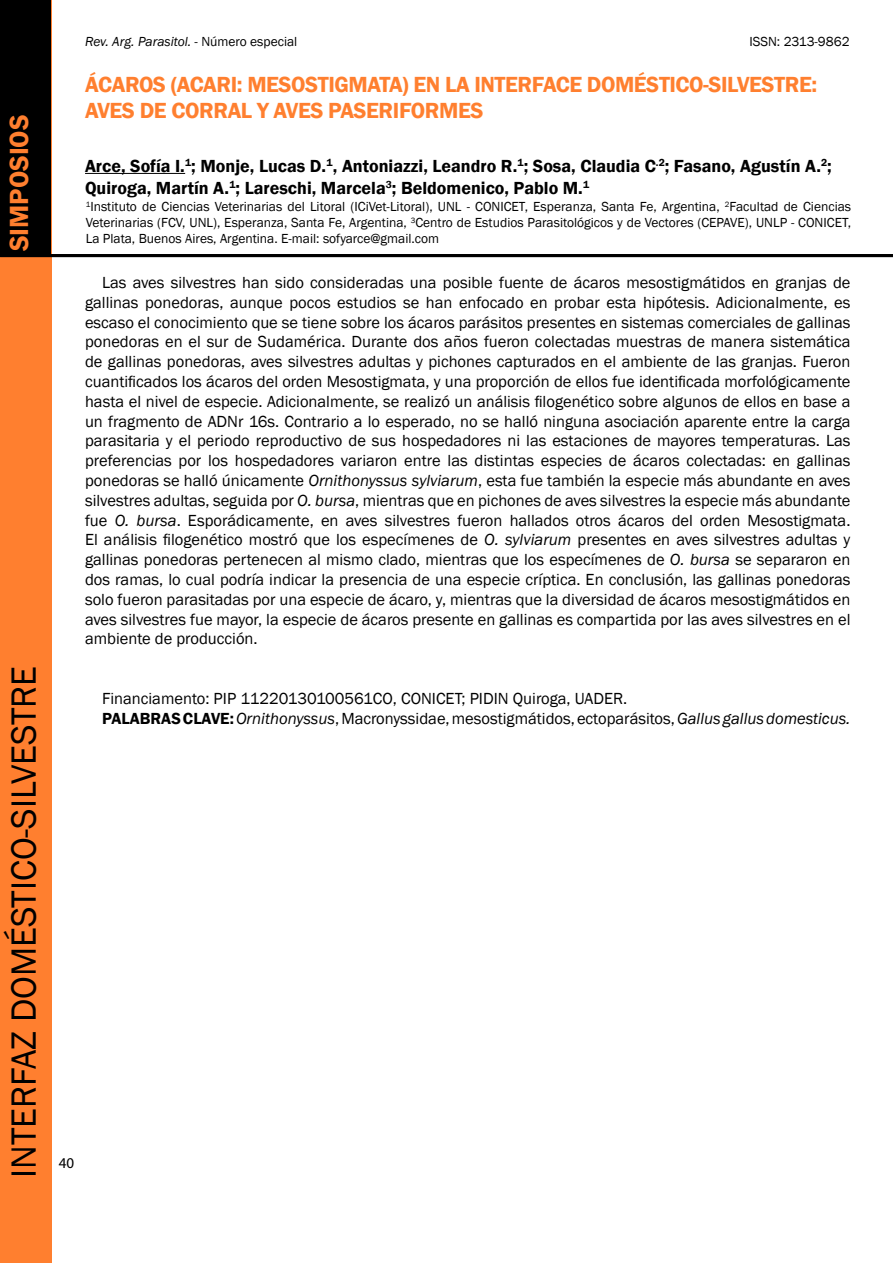
<style>
.page{position:relative;width:893px;height:1263px;background:#fff}
.page>*{position:absolute;margin:0;border:0;box-sizing:border-box;transform-origin:0 0}
.t1{font:36px "Franklin Gothic";color:#000}
.t2{font:600 27px "Franklin Gothic";color:#ff7f2f}
.t3{font:600 22.5px/25.5px "Franklin Gothic";letter-spacing:-.02em;color:#ff7f2f}
.t4{font:600 18px/21.6px "Franklin Gothic";color:#000}
.t5{font:16.5px/19.8px "Franklin Gothic";color:#000;text-align:justify}
.t6{font:15px "Myriad Pro";color:#000}
.t7{font:13.5px/16.2px "Franklin Gothic";color:#000;text-align:justify}
.t8{font:italic 13.5px "Franklin Gothic";color:#000}
.s1{font-style:normal}
.s2{font-style:italic}
.s3{font-weight:600}
</style>
<div class="page">
<div style="left:0;top:0;width:51px;height:1263px;background:#ff7f2f"></div>
<hr style="left:85px;top:173px;width:100px;height:1px;background:#000">
<div style="left:0;top:0;width:51px;height:257px;background:#000"></div>
<hr style="left:0;top:254px;width:893px;height:3px;background:#000">
<h2 class="t2" style="left:2px;top:251px;width:138px;rotate:-90deg">SIMPOSIOS</h2>
<h1 class="t1" style="left:1px;top:1178px;width:514px;rotate:-90deg">INTERFAZ DOMÉSTICO-SILVESTRE</h1>
<p class="t8" style="left:85px;top:33px;width:214px">Rev. Arg. Parasitol. <span class="s1">- Número especial</span></p>
<p class="t7" style="left:749px;top:33px;width:102px">ISSN: 2313-9862</p>
<h3 class="t3" style="left:85px;top:72px;width:734px">ÁCAROS (ACARI: MESOSTIGMATA) EN LA INTERFACE DOMÉSTICO-SILVESTRE:<br>AVES DE CORRAL Y AVES PASERIFORMES</h3>
<p class="t4" style="left:85px;top:155px;width:748px">Arce, Sofía I.<sup>1</sup>; Monje, Lucas D.<sup>1</sup>, Antoniazzi, Leandro R.<sup>1</sup>; Sosa, Claudia C<sup>.2</sup>; Fasano, Agustín A.<sup>2</sup>;<br>Quiroga, Martín A.<sup>1</sup>; Lareschi, Marcela<sup>3</sup>; Beldomenico, Pablo M.<sup>1</sup></p>
<p class="t7" style="left:86px;top:199px;width:767px"><sup>1</sup>Instituto de Ciencias Veterinarias del Litoral (ICiVet-Litoral), UNL - CONICET, Esperanza, Santa Fe, Argentina, <sup>2</sup>Facultad de Ciencias Veterinarias (FCV, UNL), Esperanza, Santa Fe, Argentina, <sup>3</sup>Centro de Estudios Parasitológicos y de Vectores (CEPAVE), UNLP - CONICET, La Plata, Buenos Aires, Argentina. E-mail: sofyarce@gmail.com</p>
<p class="t5" style="left:85px;top:273px;width:767px;text-indent:17px">Las aves silvestres han sido consideradas una posible fuente de ácaros mesostigmátidos en granjas de gallinas ponedoras, aunque pocos estudios se han enfocado en probar esta hipótesis. Adicionalmente, es escaso el conocimiento que se tiene sobre los ácaros parásitos presentes en sistemas comerciales de gallinas ponedoras en el sur de Sudamérica. Durante dos años fueron colectadas muestras de manera sistemática de gallinas ponedoras, aves silvestres adultas y pichones capturados en el ambiente de las granjas. Fueron cuantificados los ácaros del orden Mesostigmata, y una proporción de ellos fue identificada morfológicamente hasta el nivel de especie. Adicionalmente, se realizó un análisis filogenético sobre algunos de ellos en base a un fragmento de ADNr 16s. Contrario a lo esperado, no se halló ninguna asociación aparente entre la carga parasitaria y el periodo reproductivo de sus hospedadores ni las estaciones de mayores temperaturas. Las preferencias por los hospedadores variaron entre las distintas especies de ácaros colectadas: en gallinas ponedoras se halló únicamente <span class="s2">Ornithonyssus sylviarum</span>, esta fue también la especie más abundante en aves silvestres adultas, seguida por <span class="s2">O. bursa</span>, mientras que en pichones de aves silvestres la especie más abundante fue <span class="s2">O. bursa</span>. Esporádicamente, en aves silvestres fueron hallados otros ácaros del orden Mesostigmata.<br>El análisis filogenético mostró que los especímenes de <span class="s2">O. sylviarum</span> presentes en aves silvestres adultas y gallinas ponedoras pertenecen al mismo clado, mientras que los especímenes de <span class="s2">O. bursa</span> se separaron en dos ramas, lo cual podría indicar la presencia de una especie críptica. En conclusión, las gallinas ponedoras solo fueron parasitadas por una especie de ácaro, y, mientras que la diversidad de ácaros mesostigmátidos en aves silvestres fue mayor, la especie de ácaros presente en gallinas es compartida por las aves silvestres en el ambiente de producción.</p>
<p class="t5" style="left:102px;top:689px;width:750px">Financiamento: PIP 11220130100561CO, CONICET; PIDIN Quiroga, UADER.<br><span class="s3">PALABRAS CLAVE:</span><span class="s2">Ornithonyssus</span>, Macronyssidae, mesostigmátidos, ectoparásitos, <span class="s2">Gallus gallus domesticus.</span></p>
<p class="t6" style="left:59px;top:1154px;width:17px">40</p>
</div>
